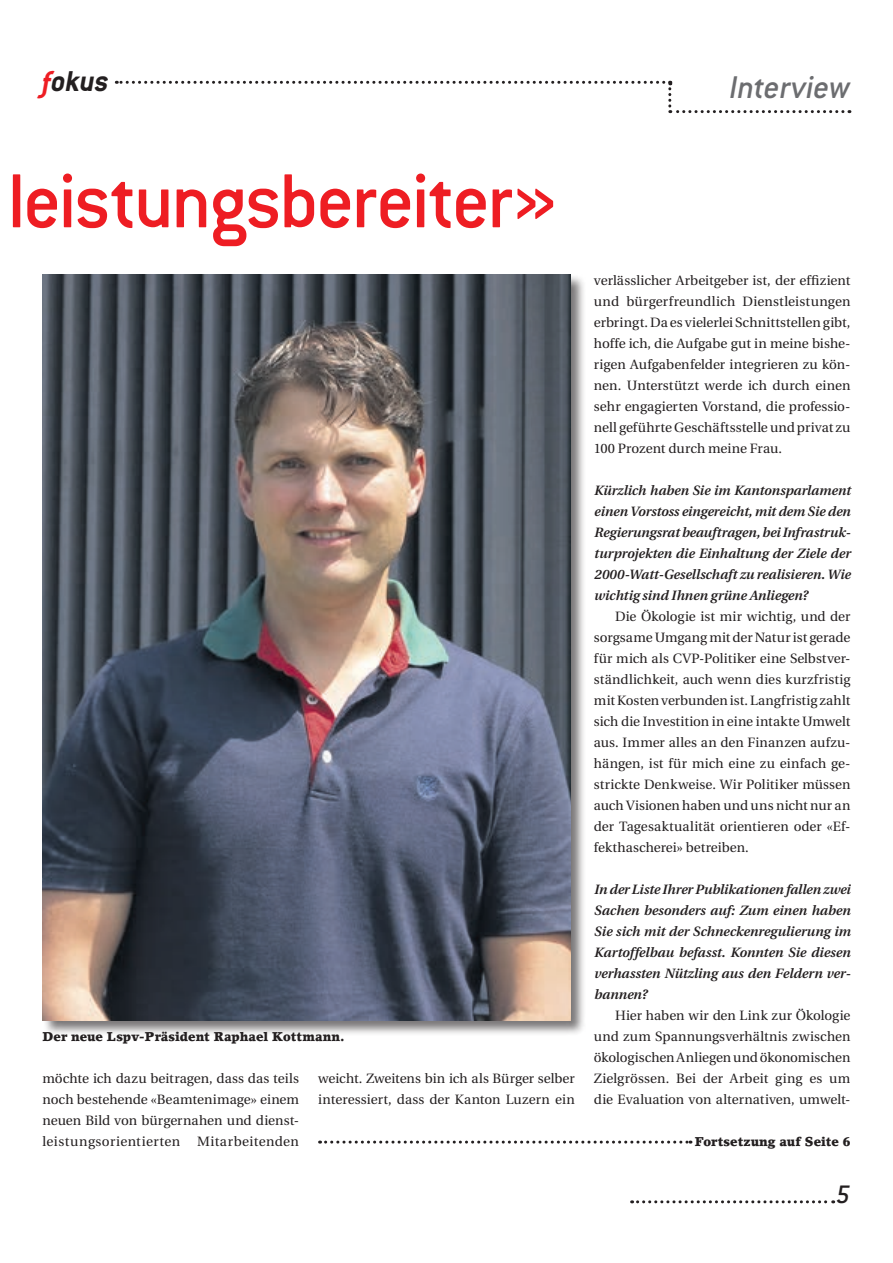
<style>
.page{position:relative;width:893px;height:1263px;background:#fff}
.page>*{position:absolute;margin:0;border:0;box-sizing:border-box;transform-origin:0 0}
.t1{font:500 84px "Conduit ITC";letter-spacing:-.03em;color:#ee1d23}
.t2{font:italic 500 34.5px "Conduit ITC";letter-spacing:-.005em;color:#6c6d70}
.t3{font:italic 700 31.5px "Conduit ITC";letter-spacing:-.005em;color:#231f20}
.t4{font:italic 500 27.75px "Conduit ITC";color:#231f20}
.t5{font:13.5px/21px "Utopia";letter-spacing:.005em;color:#231f20;text-align:justify}
.t6{font:italic 600 13.5px/21px "Utopia";letter-spacing:-.005em;color:#231f20;text-align:justify}
.t7{font:900 12.75px "Lino Letter Std";letter-spacing:.005em;color:#231f20;scale:.96 1}
.s1{color:#ee1d23}
</style>
<div class="page">
<svg style="left:116px;top:81px;width:727px;height:32px"></svg>
<svg style="left:632px;top:1200px;width:202px;height:3px"></svg>
<div style="left:42px;top:274px;width:544px;height:762px;background:#231f20;opacity:.6"></div>
<img style="left:43px;top:274px;width:528px;height:746px">
<svg style="left:320px;top:1140px;width:371px;height:3px"></svg>
<h3 class="t3" style="left:43px;top:63px;width:68px"><span class="s1">f</span>okus</h3>
<h2 class="t2" style="left:730px;top:67px;width:122px">Interview</h2>
<h1 class="t1" style="left:8px;top:154px;width:552px">leistungsbereiter»</h1>
<p class="t7" style="left:43px;top:1029px;width:316px">Der neue Lspv-Präsident Raphael Kottmann.</p>
<p class="t5" style="left:43px;top:1068px;width:258px">möchte ich dazu beitragen, dass das teils noch bestehende «Beamtenimage» einem neuen Bild von bürgernahen und dienst&shy;leistungsorientierten Mitarbeitenden</p>
<p class="t5" style="left:318px;top:1068px;width:258px">weicht. Zweitens bin ich als Bürger selber interessiert, dass der Kanton Luzern ein</p>
<p class="t5" style="left:594px;top:270px;width:258px">verlässlicher Arbeitgeber ist, der effizient und bürgerfreundlich Dienstleistungen erbringt. Da es vielerlei Schnittstellen gibt, hoffe ich, die Aufgabe gut in meine bishe&shy;rigen Aufgabenfelder integrieren zu kön&shy;nen. Unterstützt werde ich durch einen sehr engagierten Vorstand, die professio&shy;nell geführte Geschäftsstelle und privat zu 100 Prozent durch meine Frau.</p>
<p class="t6" style="left:594px;top:480px;width:258px">Kürzlich haben Sie im Kantonsparlament einen Vorstoss eingereicht, mit dem Sie den Regierungsrat beauftragen, bei Infrastruk&shy;turprojekten die Einhaltung der Ziele der 2000-Watt-Gesellschaft zu realisieren. Wie wichtig sind Ihnen grüne Anliegen?</p>
<p class="t5" style="left:594px;top:606px;width:258px;text-indent:21px">Die Ökologie ist mir wichtig, und der sorgsame Umgang mit der Natur ist gerade für mich als CVP-Politiker eine Selbstver&shy;ständlichkeit, auch wenn dies kurzfristig mit Kosten verbunden ist. Langfristig zahlt sich die Investition in eine intakte Umwelt aus. Immer alles an den Finanzen aufzu&shy;hängen, ist für mich eine zu einfach ge&shy;strickte Denkweise. Wir Politiker müssen auch Visionen haben und uns nicht nur an der Tagesaktualität orientieren oder «Ef&shy;fekthascherei» betreiben.</p>
<p class="t6" style="left:594px;top:879px;width:258px">In der Liste Ihrer Publikationen fallen zwei Sachen besonders auf: Zum einen haben Sie sich mit der Schneckenregulierung im Kartoffelbau befasst. Konnten Sie diesen verhassten Nützling aus den Feldern ver&shy;bannen?</p>
<p class="t5" style="left:594px;top:1005px;width:258px;text-indent:21px">Hier haben wir den Link zur Ökologie und zum Spannungsverhältnis zwischen ökologischen Anliegen und ökonomischen Zielgrössen. Bei der Arbeit ging es um die Evaluation von alternativen, umwelt-</p>
<p class="t7" style="left:695px;top:1134px;width:164px">Fortsetzung auf Seite 6</p>
<h3 class="t4" style="left:836px;top:1179px;width:16px">5</h3>
</div>
